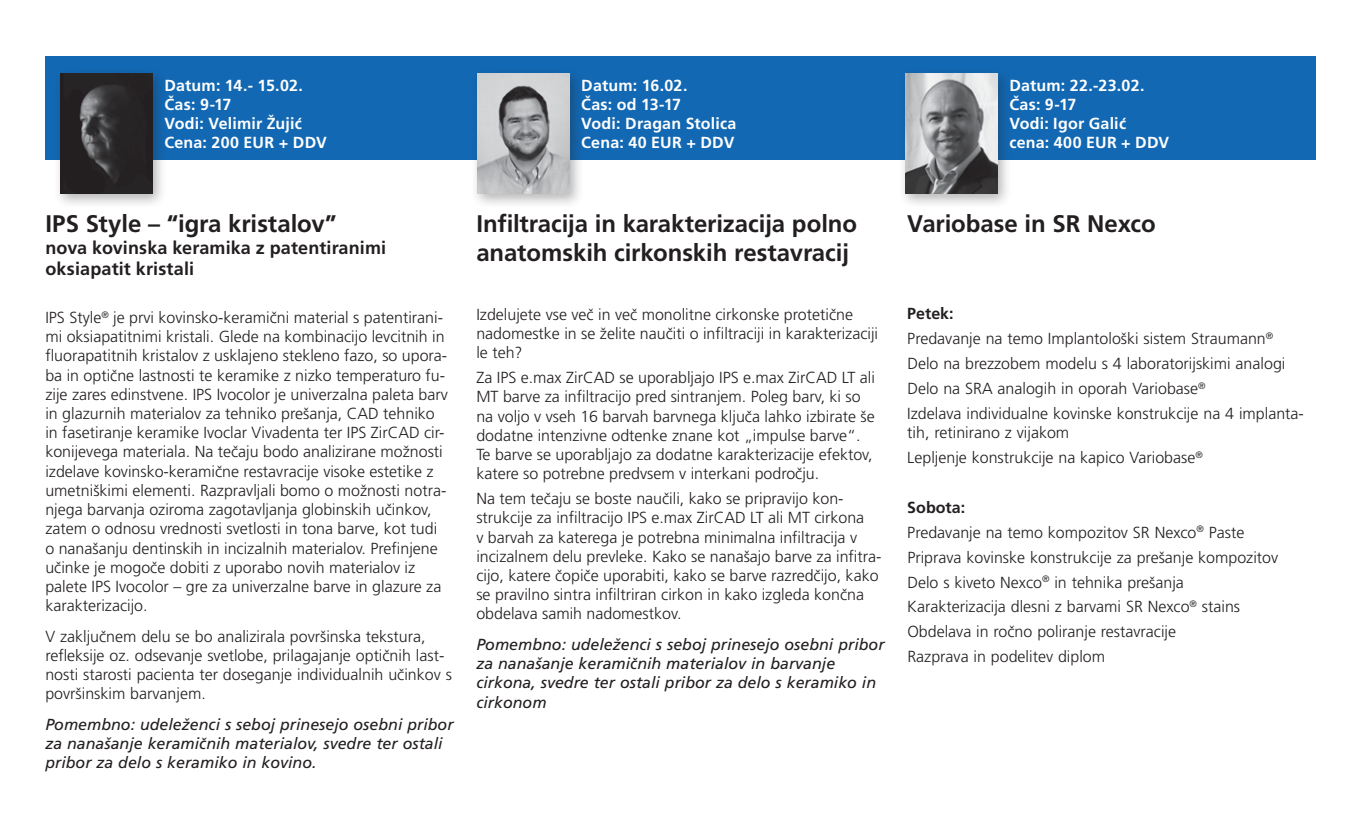
<style>
.page{position:relative;width:1361px;height:840px;background:#fff}
.page>*{position:absolute;margin:0;border:0;box-sizing:border-box;transform-origin:0 0}
.t1{font:700 24px/28.8px "Frutiger";letter-spacing:-.005em;color:#231f20}
.t2{font:700 18px/21.6px "Frutiger";letter-spacing:.005em;color:#231f20}
.t3{font:300 16px/19.2px "Frutiger";color:#231f20}
.t4{font:italic 16px/19.2px "Frutiger";color:#231f20}
.t5{font:700 16px/19.2px "Frutiger";letter-spacing:.01em;color:#fff}
.s1{font-weight:700}
</style>
<div class="page">
<div style="left:45px;top:57px;width:420px;height:103px;background:#1268b3"></div>
<div style="left:462px;top:57px;width:434px;height:103px;background:#1268b3"></div>
<div style="left:890px;top:57px;width:425px;height:103px;background:#1268b3"></div>
<div style="left:898px;top:67px;width:114px;height:142px;background:#231f20;opacity:.33"></div>
<img style="left:905px;top:74px;width:92px;height:120px">
<div style="left:470px;top:67px;width:114px;height:142px;background:#231f20;opacity:.33"></div>
<img style="left:477px;top:74px;width:92px;height:120px">
<div style="left:54px;top:67px;width:113px;height:142px;background:#231f20;opacity:.33"></div>
<img style="left:61px;top:74px;width:91px;height:120px">
<p class="t5" style="left:164px;top:76px;width:164px">Datum: 14.- 15.02.<br>Čas: 9-17<br>Vodi: Velimir Žujić<br>Cena: 200 EUR + DDV</p>
<p class="t5" style="left:581px;top:76px;width:157px">Datum: 16.02.<br>Čas: od 13-17<br>Vodi: Dragan Stolica<br>Cena: 40 EUR + DDV</p>
<p class="t5" style="left:1009px;top:76px;width:161px">Datum: 22.-23.02.<br>Čas: 9-17<br>Vodi: Igor Galić cena: 400 EUR + DDV</p>
<h1 class="t1" style="left:45px;top:209px;width:293px">IPS Style – “igra kristalov”</h1>
<p class="t2" style="left:45px;top:236px;width:342px">nova kovinska keramika z patentiranimi oksiapatit kristali</p>
<p class="t3" style="left:45px;top:308px;width:404px">IPS Style<sup>®</sup> je prvi kovinsko-keramični material s patentirani&shy;mi oksiapatitnimi kristali. Glede na kombinacijo levcitnih in fluorapatitnih kristalov z usklajeno stekleno fazo, so upora&shy;ba in optične lastnosti te keramike z nizko temperaturo fu&shy;zije zares edinstvene. IPS Ivocolor je univerzalna paleta barv in glazurnih materialov za tehniko prešanja, CAD tehniko in fasetiranje keramike Ivoclar Vivadenta ter IPS ZirCAD cir&shy;konijevega materiala. Na tečaju bodo analizirane možnosti izdelave kovinsko-keramične restavracije visoke estetike z umetniškimi elementi. Razpravljali bomo o možnosti notra&shy;njega barvanja oziroma zagotavljanja globinskih učinkov, zatem o odnosu vrednosti svetlosti in tona barve, kot tudi o nanašanju dentinskih in incizalnih materialov. Prefinjene učinke je mogoče dobiti z uporabo novih materialov iz palete IPS Ivocolor – gre za univerzalne barve in glazure za karakterizacijo.</p>
<p class="t3" style="left:45px;top:626px;width:408px">V zaključnem delu se bo analizirala površinska tekstura, refleksije oz. odsevanje svetlobe, prilagajanje optičnih last&shy;nosti starosti pacienta ter doseganje individualnih učinkov s površinskim barvanjem.</p>
<p class="t4" style="left:45px;top:714px;width:410px">Pomembno: udeleženci s seboj prinesejo osebni pribor za nanašanje keramičnih materialov, svedre ter ostali pribor za delo s keramiko in kovino.</p>
<h1 class="t1" style="left:476px;top:209px;width:382px">Infiltracija in karakterizacija polno anatomskih cirkonskih restavracij</h1>
<p class="t3" style="left:476px;top:305px;width:403px">Izdelujete vse več in več monolitne cirkonske protetične nadomestke in se želite naučiti o infiltraciji in karakterizaciji le teh?</p>
<p class="t3" style="left:476px;top:368px;width:400px">Za IPS e.max ZirCAD se uporabljajo IPS e.max ZirCAD LT ali MT barve za infiltracijo pred sintranjem. Poleg barv, ki so na voljo v vseh 16 barvah barvnega ključa lahko izbirate še dodatne intenzivne odtenke znane kot „impulse barve“.<br>Te barve se uporabljajo za dodatne karakterizacije efektov, katere so potrebne predvsem v interkani področju.</p>
<p class="t3" style="left:476px;top:489px;width:407px">Na tem tečaju se boste naučili, kako se pripravijo kon&shy;strukcije za infiltracijo IPS e.max ZirCAD LT ali MT cirkona<br>v barvah za katerega je potrebna minimalna infiltracija v incizalnem delu prevleke. Kako se nanašajo barve za infitra&shy;cijo, katere čopiče uporabiti, kako se barve razredčijo, kako se pravilno sintra infiltriran cirkon in kako izgleda končna obdelava samih nadomestkov.</p>
<p class="t4" style="left:476px;top:634px;width:410px">Pomembno: udeleženci s seboj prinesejo osebni pribor za nanašanje keramičnih materialov in barvanje cirkona, svedre ter ostali pribor za delo s keramiko in cirkonom</p>
<h1 class="t1" style="left:907px;top:209px;width:250px">Variobase in SR Nexco</h1>
<p class="t3" style="left:907px;top:301px;width:398px;line-height:24.8px"><span class="s1">Petek:<br></span>Predavanje na temo Implantološki sistem Straumann<sup>® </sup>Delo na brezzobem modelu s 4 laboratorijskimi analogi Delo na SRA analogih in oporah Variobase<sup>®<br></sup>Izdelava individualne kovinske konstrukcije na 4 implanta-</p>
<p class="t3" style="left:907px;top:420px;width:297px;line-height:24.8px">tih, retinirano z vijakom<br>Lepljenje konstrukcije na kapico Variobase<sup>®</sup></p>
<p class="t3" style="left:907px;top:495px;width:372px;line-height:24.8px"><span class="s1">Sobota:<br></span>Predavanje na temo kompozitov SR Nexco<sup>®</sup> Paste Priprava kovinske konstrukcije za prešanje kompozitov Delo s kiveto Nexco<sup>®</sup> in tehnika prešanja Karakterizacija dlesni z barvami SR Nexco<sup>®</sup> stains Obdelava in ročno poliranje restavracije<br>Razprava in podelitev diplom</p>
</div>
